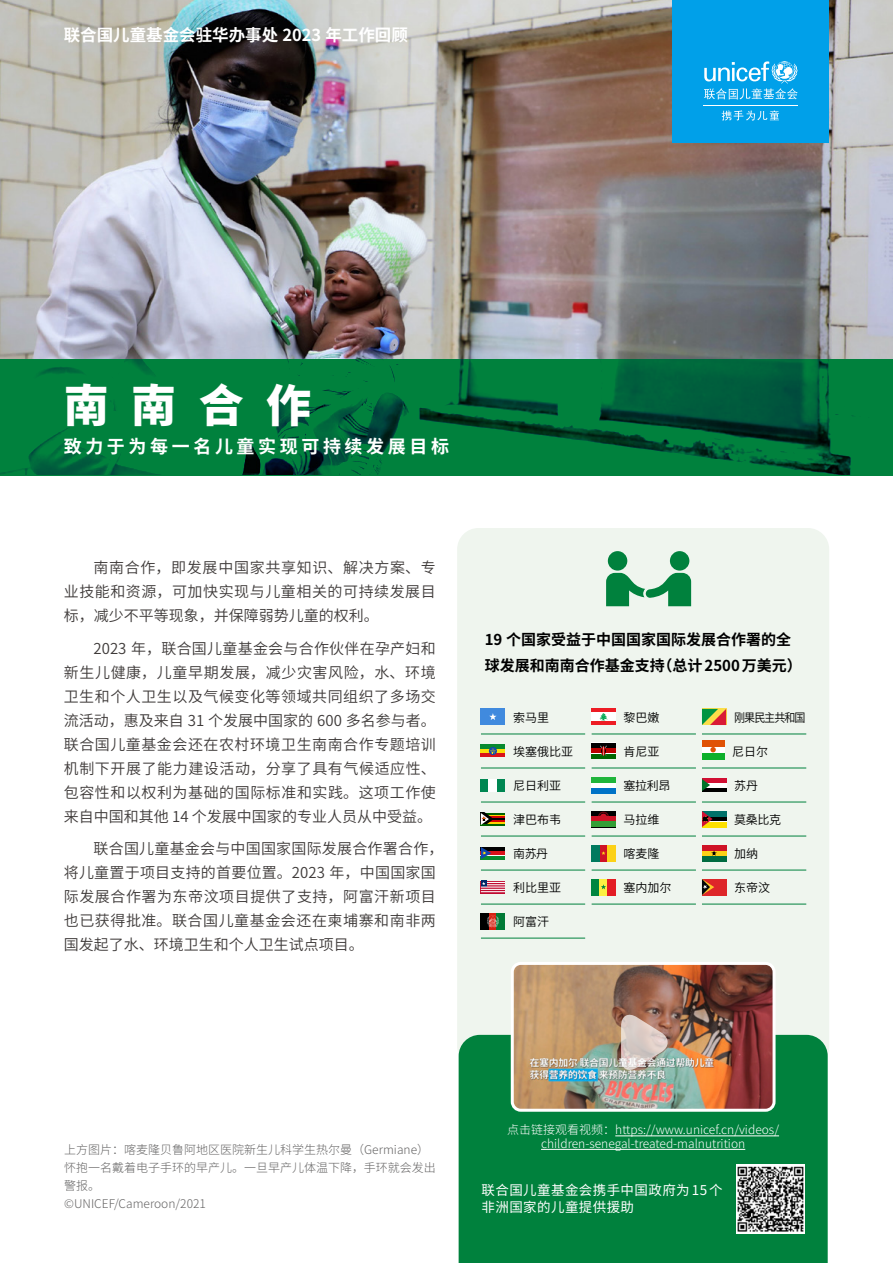
<style>
.page{position:relative;width:893px;height:1263px;background:#fff}
.page>*{position:absolute;margin:0;border:0;box-sizing:border-box;transform-origin:0 0}
.t1{font:800 45px "Source Han Sans CN";color:#fff}
.t2{font:700 18px "Source Han Sans CN";letter-spacing:.2em;color:#fff}
.t3{font:700 16.5px "Source Han Sans CN";color:#fff}
.t4{font:15px/24px "Source Han Sans CN";letter-spacing:.015em;color:#3e3a39;text-align:justify}
.t5{font:700 15px/25.5px "Source Han Sans CN";color:#000}
.t6{font:13.5px/16.5px "Source Han Sans CN";letter-spacing:.03em;color:#fff}
.t7{font:300 12px/18px "Source Han Sans CN";color:#656464}
.t8{font:300 12px/13.5px "Source Han Sans CN";color:#fff;text-align:center}
.t9{font:12px "Source Han Sans CN";color:#000}
.t10{font:12px "Source Han Sans CN";letter-spacing:-.09em;color:#000;scale:.92 1}
</style>
<div class="page">
<div style="left:457px;top:528px;width:372px;height:539px;background:#eff5ee;border-radius:21px"></div>
<div style="left:459px;top:1035px;width:369px;height:228px;background:#00813d"></div>
<hr style="left:615px;top:1135px;width:164px;height:1px;background:#fff">
<hr style="left:541px;top:1149px;width:204px;height:1px;background:#fff">
<img style="left:0;top:0;width:893px;height:359px">
<svg style="left:0;top:359px;width:893px;height:117px;background:#00713a"></svg>
<img style="left:736px;top:1165px;width:69px;height:68px">
<img style="left:512px;top:966px;width:262px;height:144px">
<div style="left:511px;top:962px;width:264px;height:150px;border:3px solid #fff;border-radius:9px"></div>
<svg style="left:621px;top:1012px;width:49px;height:61px;background:#c4b4ab"></svg>
<hr style="left:481px;top:734px;width:104px;height:1px;background:#00813d">
<hr style="left:591px;top:734px;width:105px;height:1px;background:#00813d">
<hr style="left:702px;top:734px;width:104px;height:1px;background:#00813d">
<hr style="left:481px;top:768px;width:104px;height:1px;background:#00813d">
<hr style="left:591px;top:768px;width:105px;height:1px;background:#00813d">
<hr style="left:702px;top:768px;width:104px;height:1px;background:#00813d">
<hr style="left:481px;top:802px;width:104px;height:1px;background:#00813d">
<hr style="left:591px;top:802px;width:105px;height:1px;background:#00813d">
<hr style="left:702px;top:802px;width:104px;height:1px;background:#00813d">
<hr style="left:481px;top:836px;width:104px;height:1px;background:#00813d">
<hr style="left:591px;top:836px;width:105px;height:1px;background:#00813d">
<hr style="left:702px;top:836px;width:104px;height:1px;background:#00813d">
<hr style="left:481px;top:870px;width:104px;height:1px;background:#00813d">
<hr style="left:591px;top:870px;width:105px;height:1px;background:#00813d">
<hr style="left:702px;top:870px;width:104px;height:1px;background:#00813d">
<hr style="left:481px;top:904px;width:104px;height:1px;background:#00813d">
<hr style="left:591px;top:904px;width:105px;height:1px;background:#00813d">
<hr style="left:702px;top:904px;width:104px;height:1px;background:#00813d">
<hr style="left:481px;top:938px;width:104px;height:1px;background:#00813d">
<div style="left:481px;top:709px;width:24px;height:16px;background:#408ade"></div>
<svg style="left:489px;top:713px;width:8px;height:7px"></svg>
<svg style="left:591px;top:709px;width:25px;height:16px"></svg>
<div style="left:591px;top:713px;width:25px;height:8px;background:#fff"></div>
<svg style="left:599px;top:713px;width:8px;height:8px"></svg>
<svg style="left:702px;top:709px;width:24px;height:16px"></svg>
<div style="left:481px;top:745px;width:24px;height:12px;background:#d9121a"></div>
<div style="left:481px;top:745px;width:24px;height:8px;background:#fcde0a"></div>
<hr style="left:481px;top:745px;width:24px;height:4px;background:#088a30">
<svg style="left:489px;top:747px;width:8px;height:8px"></svg>
<svg style="left:490px;top:748px;width:6px;height:6px"></svg>
<div style="left:591px;top:743px;width:25px;height:16px;background:#fff"></div>
<div style="left:591px;top:743px;width:25px;height:5px;background:#000"></div>
<div style="left:591px;top:748px;width:25px;height:5px;background:#ba0000"></div>
<div style="left:591px;top:754px;width:25px;height:5px;background:#060"></div>
<svg style="left:600px;top:745px;width:7px;height:11px"></svg>
<div style="left:702px;top:740px;width:22px;height:19px;background:#0db02b"></div>
<svg style="left:702px;top:746px;width:22px;height:7px"></svg>
<div style="left:702px;top:740px;width:22px;height:6px;background:#e05205"></div>
<svg style="left:710px;top:747px;width:6px;height:5px"></svg>
<div style="left:481px;top:779px;width:24px;height:12px;background:#008752"></div>
<div style="left:489px;top:779px;width:8px;height:12px;background:#fff"></div>
<div style="left:591px;top:777px;width:25px;height:16px;background:#0073c7"></div>
<svg style="left:591px;top:782px;width:25px;height:6px"></svg>
<div style="left:591px;top:777px;width:25px;height:5px;background:#1fb53b"></div>
<svg style="left:710px;top:787px;width:16px;height:4px"></svg>
<div style="left:702px;top:779px;width:24px;height:8px;background:#fff"></div>
<hr style="left:702px;top:779px;width:24px;height:4px;background:#d10f33">
<svg style="left:702px;top:779px;width:8px;height:12px"></svg>
<svg style="left:498px;top:813px;width:7px;height:12px"></svg>
<div style="left:481px;top:815px;width:24px;height:8px;background:#ffd100"></div>
<div style="left:481px;top:816px;width:24px;height:6px;background:#d40000"></div>
<hr style="left:481px;top:818px;width:24px;height:2px;background:#000">
<svg style="left:481px;top:813px;width:17px;height:12px"></svg>
<div style="left:591px;top:811px;width:25px;height:16px;background:#000"></div>
<svg style="left:598px;top:812px;width:11px;height:4px"></svg>
<svg style="left:591px;top:816px;width:25px;height:6px"></svg>
<div style="left:591px;top:822px;width:25px;height:5px;background:#339e36"></div>
<svg style="left:712px;top:816px;width:14px;height:5px"></svg>
<div style="left:702px;top:811px;width:24px;height:5px;background:#007069"></div>
<div style="left:702px;top:821px;width:24px;height:6px;background:#fff"></div>
<div style="left:702px;top:822px;width:24px;height:5px;background:#fce000"></div>
<svg style="left:702px;top:811px;width:10px;height:16px"></svg>
<svg style="left:491px;top:855px;width:14px;height:4px"></svg>
<hr style="left:481px;top:847px;width:24px;height:4px;background:#000">
<hr style="left:481px;top:851px;width:24px;height:4px;background:#d9121a">
<svg style="left:481px;top:847px;width:10px;height:12px"></svg>
<svg style="left:599px;top:845px;width:8px;height:16px"></svg>
<div style="left:591px;top:845px;width:8px;height:16px;background:#007a5e"></div>
<div style="left:607px;top:845px;width:9px;height:16px;background:#fcd117"></div>
<svg style="left:601px;top:851px;width:4px;height:4px"></svg>
<div style="left:702px;top:845px;width:24px;height:16px;background:#006b40"></div>
<svg style="left:702px;top:850px;width:24px;height:6px"></svg>
<div style="left:702px;top:845px;width:24px;height:5px;background:#cf1226"></div>
<svg style="left:711px;top:850px;width:6px;height:6px"></svg>
<div style="left:481px;top:881px;width:24px;height:12px;background:#cd415f"></div>
<svg style="left:481px;top:881px;width:24px;height:11px"></svg>
<div style="left:591px;top:879px;width:25px;height:16px;background:#008540"></div>
<div style="left:599px;top:879px;width:17px;height:16px;background:#fcf042"></div>
<div style="left:607px;top:879px;width:9px;height:16px;background:#e31c24"></div>
<svg style="left:601px;top:884px;width:5px;height:5px"></svg>
<div style="left:702px;top:879px;width:24px;height:16px;background:#de2629"></div>
<svg style="left:702px;top:879px;width:12px;height:16px"></svg>
<svg style="left:489px;top:913px;width:8px;height:16px"></svg>
<div style="left:481px;top:913px;width:8px;height:16px;background:#000"></div>
<div style="left:497px;top:913px;width:8px;height:16px;background:#007a36"></div>
<svg style="left:487px;top:915px;width:12px;height:12px"></svg>
<svg style="left:606px;top:551px;width:85px;height:55px"></svg>
<div style="left:672px;top:0;width:157px;height:142px;background:#00a0e9"></div>
<hr style="left:703px;top:105px;width:95px;height:1px;background:#fff">
<svg style="left:704px;top:61px;width:94px;height:38px"></svg>
<svg style="left:722px;top:110px;width:57px;height:11px"></svg>
<p class="t3" style="left:64px;top:26px;width:346px">联合国儿童基金会驻华办事处 2023 年工作回顾</p>
<h1 class="t1" style="left:64px;top:380px;width:249px">南南合作</h1>
<p class="t2" style="left:64px;top:436px;width:387px">致力于为每一名儿童实现可持续发展目标</p>
<p class="t4" style="left:64px;top:556px;width:374px;text-indent:30px">南南合作，即发展中国家共享知识、解决方案、专业技能和资源，可加快实现与儿童相关的可持续发展目标，减少不平等现象，并保障弱势儿童的权利。</p>
<p class="t4" style="left:64px;top:636px;width:374px;text-indent:30px">2023 年，联合国儿童基金会与合作伙伴在孕产妇和新生儿健康，儿童早期发展，减少灾害风险，水、环境卫生和个人卫生以及气候变化等领域共同组织了多场交流活动，惠及来自 31 个发展中国家的 600 多名参与者。联合国儿童基金会还在农村环境卫生南南合作专题培训机制下开展了能力建设活动，分享了具有气候适应性、包容性和以权利为基础的国际标准和实践。这项工作使来自中国和其他 14 个发展中国家的专业人员从中受益。</p>
<p class="t4" style="left:64px;top:837px;width:381px;text-align:left;text-indent:30px">联合国儿童基金会与中国国家国际发展合作署合作，将儿童置于项目支持的首要位置。2023 年，中国国家国际发展合作署为东帝汶项目提供了支持，阿富汗新项目也已获得批准。联合国儿童基金会还在柬埔寨和南非两国发起了水、环境卫生和个人卫生试点项目。</p>
<p class="t5" style="left:485px;top:627px;width:319px">19 个国家受益于中国国家国际发展合作署的全球发展和南南合作基金支持（总计 2500 万美元）</p>
<p class="t9" style="left:513px;top:710px;width:37px">索马里</p>
<p class="t9" style="left:624px;top:710px;width:37px">黎巴嫩</p>
<p class="t10" style="left:734px;top:710px;width:79px">刚果民主共和国</p>
<p class="t9" style="left:513px;top:744px;width:61px">埃塞俄比亚</p>
<p class="t9" style="left:624px;top:744px;width:37px">肯尼亚</p>
<p class="t9" style="left:732px;top:744px;width:37px">尼日尔</p>
<p class="t9" style="left:513px;top:778px;width:49px">尼日利亚</p>
<p class="t9" style="left:624px;top:778px;width:48px">塞拉利昂</p>
<p class="t9" style="left:734px;top:778px;width:25px">苏丹</p>
<p class="t9" style="left:513px;top:812px;width:49px">津巴布韦</p>
<p class="t9" style="left:624px;top:812px;width:37px">马拉维</p>
<p class="t9" style="left:734px;top:812px;width:48px">莫桑比克</p>
<p class="t9" style="left:513px;top:846px;width:37px">南苏丹</p>
<p class="t9" style="left:624px;top:846px;width:37px">喀麦隆</p>
<p class="t9" style="left:734px;top:846px;width:25px">加纳</p>
<p class="t9" style="left:513px;top:880px;width:49px">利比里亚</p>
<p class="t9" style="left:624px;top:880px;width:49px">塞内加尔</p>
<p class="t9" style="left:734px;top:880px;width:38px">东帝汶</p>
<p class="t9" style="left:513px;top:914px;width:37px">阿富汗</p>
<p class="t7" style="left:64px;top:1141px;width:373px">上方图片：喀麦隆贝鲁阿地区医院新生儿科学生热尔曼（Germiane）怀抱一名戴着电子手环的早产儿。一旦早产儿体温下降，手环就会发出警报。<br>©UNICEF/Cameroon/2021</p>
<p class="t8" style="left:507px;top:1123px;width:273px">点击链接观看视频：https://www.unicef.cn/videos/ children-senegal-treated-malnutrition</p>
<p class="t6" style="left:482px;top:1182px;width:243px">联合国儿童基金会携手中国政府为 15 个非洲国家的儿童提供援助</p>
</div>
